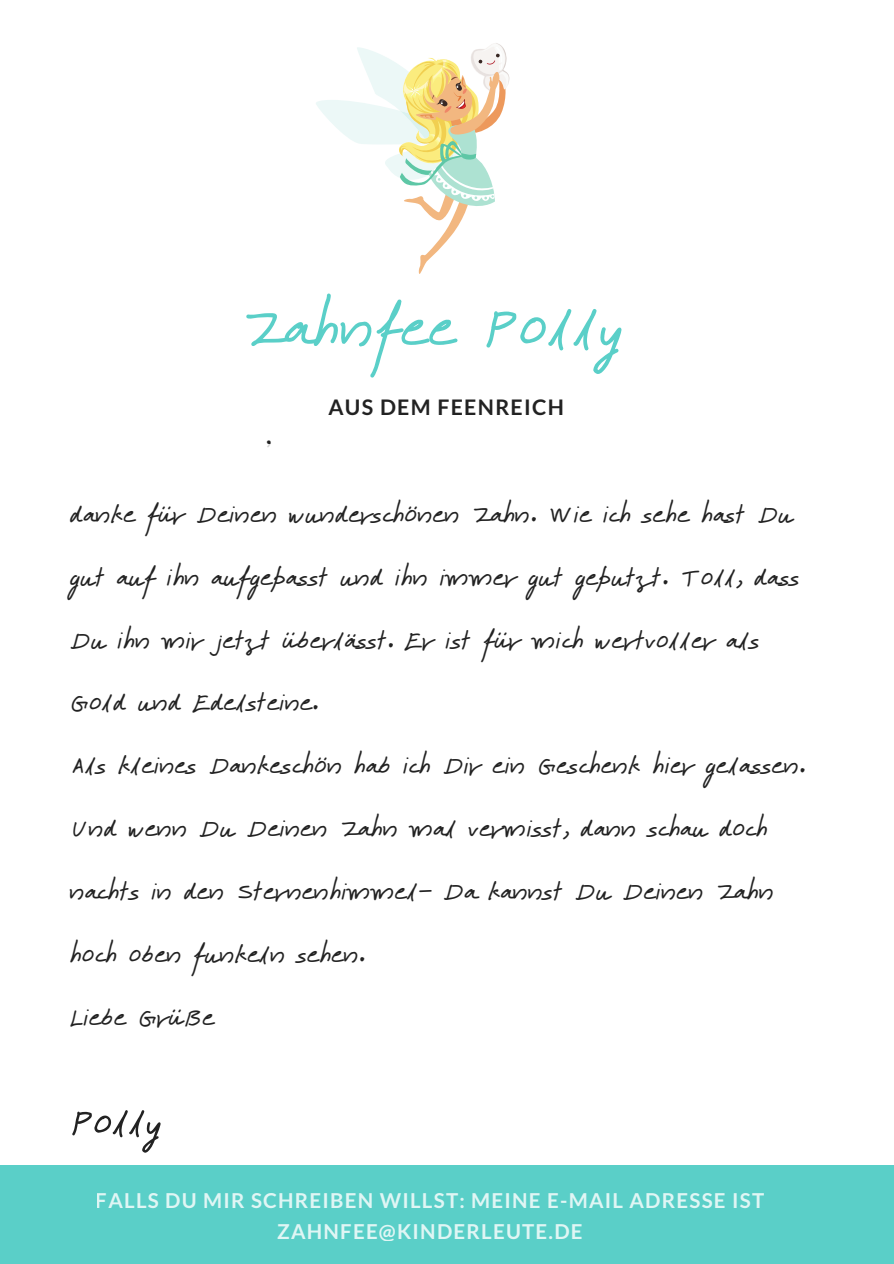
<style>
.page{position:relative;width:894px;height:1264px;background:#fff}
.page>*{position:absolute;margin:0;border:0;box-sizing:border-box;transform-origin:0 0}
.t1{font:96.15px "Karumbi";color:#5acfc8}
.t2{font:62.85px "Karumbi";color:#222}
.t3{font:42px/62.8px "Karumbi";color:#222}
.t4{font:700 24.75px "Lato";color:#222}
.t5{font:700 21.45px "Lato";letter-spacing:.06em;color:#222}
.t6{font:700 20.55px/31px "Lato";letter-spacing:.06em;color:#fff;text-align:center}
</style>
<div class="page">
<div style="left:0;top:1165px;width:893px;height:98px;background:#5acfc8"></div>
<svg style="left:316px;top:43px;width:194px;height:231px"></svg>
<h1 class="t1" style="left:241px;top:253px;width:385px">Zahnfee Polly</h1>
<p class="t4" style="left:266px;top:419px;width:7px">,</p>
<p class="t5" style="left:328px;top:394px;width:237px">AUS DEM FEENREICH</p>
<p class="t3" style="left:70px;top:475px;width:736px">danke für Deinen wunderschönen Zahn. Wie ich sehe hast Du gut auf ihn aufgepasst und ihn immer gut geputzt. Toll, dass Du ihn mir jetzt überlässt. Er ist für mich wertvoller als Gold und Edelsteine.<br>Als kleines Dankeschön hab ich Dir ein Geschenk hier gelassen.<br>Und wenn Du Deinen Zahn mal vermisst, dann schau doch nachts in den Sternenhimmel- Da kannst Du Deinen Zahn hoch oben funkeln sehen.<br>Liebe Grüße</p>
<h2 class="t2" style="left:70px;top:1073px;width:94px">Polly</h2>
<p class="t6" style="left:96px;top:1183px;width:669px">FALLS DU MIR SCHREIBEN WILLST: MEINE E-MAIL ADRESSE IST<br>ZAHNFEE@KINDERLEUTE.DE</p>
</div>
